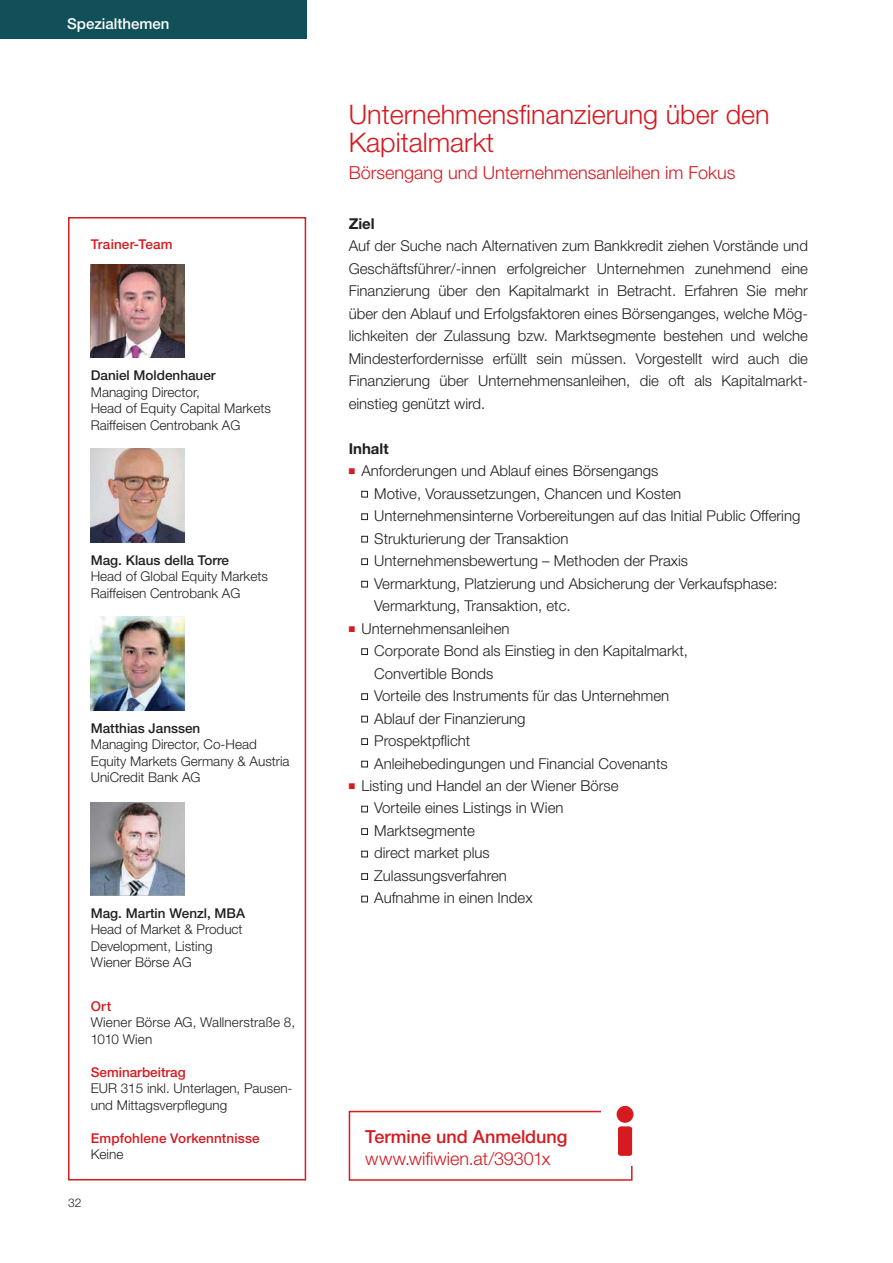
<style>
.page{position:relative;width:893px;height:1263px;background:#fff}
.page>*{position:absolute;margin:0;border:0;box-sizing:border-box;transform-origin:0 0}
.t1{font:300 27px/28.5px "Helvetica Neue";color:#d71920}
.t2{font:300 18px "Helvetica Neue";color:#d71920}
.t3{font:300 18px "Helvetica Neue LT Std";color:#d71920}
.t4{font:500 18px "Helvetica Neue LT Std";color:#d71920}
.t5{font:300 15px/22.5px "Helvetica Neue LT Std";color:#231f20;text-align:justify}
.t6{font:500 15px "Helvetica Neue";color:#fff}
.t7{font:700 15px "Helvetica Neue";color:#231f20}
.t8{font:300 13.5px/16.5px "Helvetica Neue LT Std";color:#231f20}
.t9{font:500 13.5px "Helvetica Neue LT Std";color:#231f20}
.t10{font:500 13.5px "Helvetica Neue LT Std";letter-spacing:.01em;color:#d71920}
.t11{font:300 12px "Helvetica Neue LT Std";color:#231f20}
</style>
<div class="page">
<div style="left:361px;top:491px;width:7px;height:6px;border:1px solid #231f20"></div>
<div style="left:361px;top:514px;width:7px;height:6px;border:1px solid #231f20"></div>
<div style="left:361px;top:536px;width:7px;height:6px;border:1px solid #231f20"></div>
<div style="left:361px;top:559px;width:7px;height:6px;border:1px solid #231f20"></div>
<div style="left:361px;top:581px;width:7px;height:6px;border:1px solid #231f20"></div>
<div style="left:361px;top:649px;width:7px;height:6px;border:1px solid #231f20"></div>
<div style="left:361px;top:694px;width:7px;height:6px;border:1px solid #231f20"></div>
<div style="left:361px;top:716px;width:7px;height:6px;border:1px solid #231f20"></div>
<div style="left:361px;top:739px;width:7px;height:6px;border:1px solid #231f20"></div>
<div style="left:361px;top:761px;width:7px;height:6px;border:1px solid #231f20"></div>
<div style="left:361px;top:806px;width:7px;height:6px;border:1px solid #231f20"></div>
<div style="left:361px;top:828px;width:7px;height:7px;border:1px solid #231f20"></div>
<div style="left:361px;top:851px;width:7px;height:6px;border:1px solid #231f20"></div>
<div style="left:361px;top:873px;width:7px;height:7px;border:1px solid #231f20"></div>
<div style="left:361px;top:896px;width:7px;height:6px;border:1px solid #231f20"></div>
<img style="left:91px;top:802px;width:93px;height:94px">
<img style="left:91px;top:264px;width:93px;height:94px">
<img style="left:91px;top:449px;width:93px;height:93px">
<div style="left:0;top:0;width:306px;height:39px;background:#115059"></div>
<div style="left:68px;top:217px;width:238px;height:964px;border:2px solid #d71920"></div>
<div style="left:349px;top:1111px;width:283px;height:70px;border:2px solid #d71920"></div>
<div style="left:601px;top:1105px;width:44px;height:61px;background:#fff"></div>
<svg style="left:618px;top:1126px;width:14px;height:30px"></svg>
<div style="left:616px;top:1106px;width:17px;height:17px;background:#d71920;border-radius:50%"></div>
<img style="left:91px;top:617px;width:93px;height:93px">
<p class="t6" style="left:67px;top:18px;width:104px">Spezialthemen</p>
<p class="t10" style="left:91px;top:240px;width:83px">Trainer-Team</p>
<p class="t9" style="left:91px;top:371px;width:126px">Daniel Moldenhauer</p>
<p class="t8" style="left:91px;top:385px;width:181px">Managing Director,<br>Head of Equity Capital Markets<br>Raiffeisen Centrobank AG</p>
<p class="t9" style="left:91px;top:555px;width:140px">Mag. Klaus della Torre</p>
<p class="t8" style="left:91px;top:569px;width:178px">Head of Global Equity Markets<br>Raiffeisen Centrobank AG</p>
<p class="t9" style="left:91px;top:723px;width:111px">Matthias Janssen</p>
<p class="t8" style="left:91px;top:737px;width:200px">Managing Director, Co-Head<br>Equity Markets Germany &amp; Austria<br>UniCredit Bank AG</p>
<p class="t9" style="left:91px;top:908px;width:156px">Mag. Martin Wenzl, MBA</p>
<p class="t8" style="left:91px;top:923px;width:153px">Head of Market &amp; Product<br>Development, Listing<br>Wiener Börse AG</p>
<p class="t10" style="left:91px;top:1001px;width:22px">Ort</p>
<p class="t8" style="left:91px;top:1015px;width:206px">Wiener Börse AG, Wallnerstraße 8,<br>1010 Wien</p>
<p class="t10" style="left:91px;top:1067px;width:96px">Seminarbeitrag</p>
<p class="t8" style="left:91px;top:1081px;width:203px">EUR 315 inkl. Unterlagen, Pausen&shy;und Mittagsverpflegung</p>
<p class="t10" style="left:91px;top:1133px;width:170px">Empfohlene Vorkenntnisse</p>
<p class="t8" style="left:91px;top:1147px;width:34px">Keine</p>
<p class="t11" style="left:68px;top:1199px;width:15px">32</p>
<h1 class="t1" style="left:349px;top:102px;width:422px">Unternehmensfinanzierung über den<br>Kapitalmarkt</h1>
<p class="t2" style="left:349px;top:166px;width:388px">Börsengang und Unternehmensanleihen im Fokus</p>
<p class="t7" style="left:349px;top:218px;width:28px">Ziel</p>
<p class="t5" style="left:349px;top:236px;width:461px">Auf der Suche nach Alternativen zum Bankkredit ziehen Vorstände und Geschäftsführer/-innen erfolgreicher Unternehmen zunehmend eine Finanzierung über den Kapitalmarkt in Betracht. Erfahren Sie mehr über den Ablauf und Erfolgsfaktoren eines Börsenganges, welche Mög&shy;lichkeiten der Zulassung bzw. Marktsegmente bestehen und welche Mindesterfordernisse erfüllt sein müssen. Vorgestellt wird auch die Finanzierung über Unternehmensanleihen, die oft als Kapitalmarkt&shy;einstieg genützt wird.</p>
<p class="t7" style="left:349px;top:443px;width:41px">Inhalt</p>
<p class="t5" style="left:361px;top:461px;width:298px">Anforderungen und Ablauf eines Börsengangs</p>
<p class="t5" style="left:374px;top:483px;width:308px">Motive, Voraussetzungen, Chancen und Kosten</p>
<p class="t5" style="left:374px;top:506px;width:428px">Unternehmensinterne Vorbereitungen auf das Initial Public Offering</p>
<p class="t5" style="left:374px;top:528px;width:196px">Strukturierung der Transaktion</p>
<p class="t5" style="left:374px;top:551px;width:315px">Unternehmensbewertung – Methoden der Praxis</p>
<p class="t5" style="left:374px;top:573px;width:405px">Vermarktung, Platzierung und Absicherung der Verkaufsphase:</p>
<p class="t5" style="left:374px;top:596px;width:198px">Vermarktung, Transaktion, etc.</p>
<p class="t5" style="left:361px;top:618px;width:150px">Unternehmensanleihen</p>
<p class="t5" style="left:374px;top:641px;width:315px">Corporate Bond als Einstieg in den Kapitalmarkt,</p>
<p class="t5" style="left:374px;top:663px;width:121px">Convertible Bonds</p>
<p class="t5" style="left:374px;top:686px;width:296px">Vorteile des Instruments für das Unternehmen</p>
<p class="t5" style="left:374px;top:708px;width:153px">Ablauf der Finanzierung</p>
<p class="t5" style="left:374px;top:731px;width:98px">Prospektpflicht</p>
<p class="t5" style="left:374px;top:753px;width:295px">Anleihebedingungen und Financial Covenants</p>
<p class="t5" style="left:361px;top:776px;width:258px">Listing und Handel an der Wiener Börse</p>
<p class="t5" style="left:374px;top:798px;width:191px">Vorteile eines Listings in Wien</p>
<p class="t5" style="left:374px;top:821px;width:102px">Marktsegmente</p>
<p class="t5" style="left:374px;top:843px;width:117px">direct market plus</p>
<p class="t5" style="left:374px;top:866px;width:134px">Zulassungsverfahren</p>
<p class="t5" style="left:374px;top:888px;width:160px">Aufnahme in einen Index</p>
<p class="t4" style="left:365px;top:1130px;width:204px">Termine und Anmeldung</p>
<p class="t3" style="left:365px;top:1152px;width:187px">www.wifiwien.at/39301x</p>
</div>
